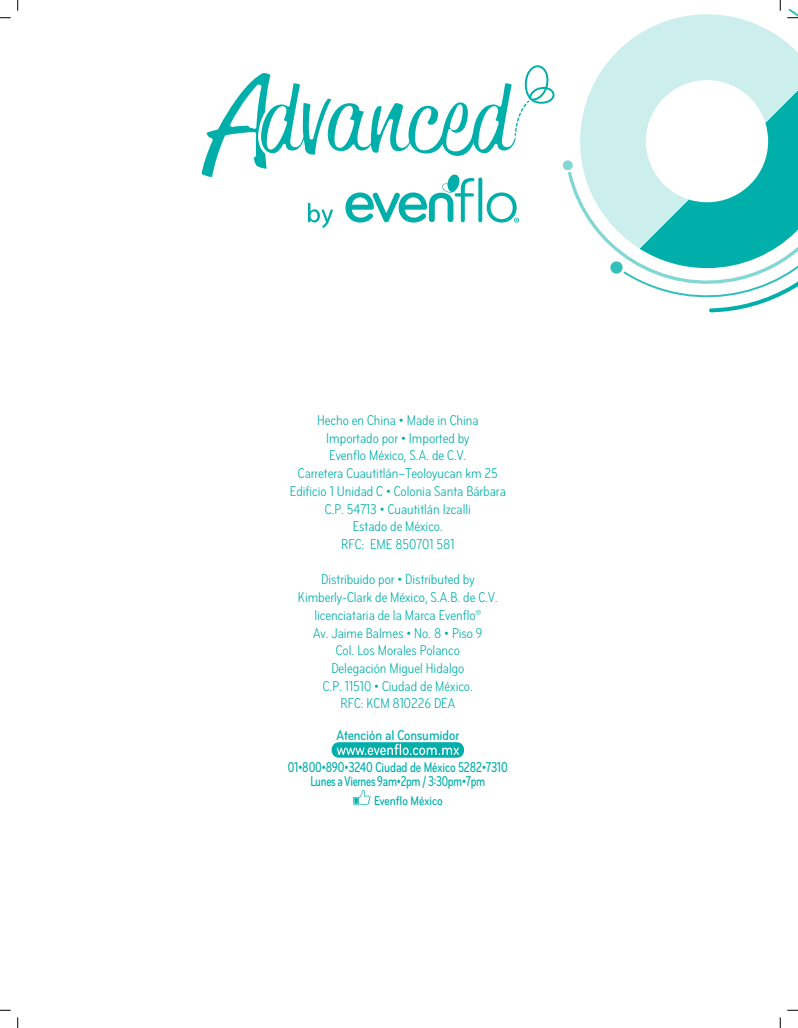
<style>
.page{position:relative;width:798px;height:1028px;background:#fff}
.page>*{position:absolute;margin:0;border:0;box-sizing:border-box;transform-origin:0 0}
.t1{font:extra-condensed 14.75px/17.8px "Bryant";color:#00afa9;text-align:center}
.t2{font:500 extra-condensed 14.75px/13.9px "Bryant";letter-spacing:-.005em;color:#00afa9;text-align:center;scale:.9 1}
.t3{font:500 extra-condensed 14.75px "Bryant";letter-spacing:-.005em;color:#00afa9}
.t4{font:500 extra-condensed 13.25px "Bryant";color:#00afa9}
</style>
<div class="page">
<svg style="left:353px;top:790px;width:17px;height:15px"></svg>
<div style="left:331px;top:742px;width:133px;height:15px;background:#00afa9;border-radius:7px"></div>
<svg style="left:336px;top:743px;width:123px;height:12px"></svg>
<svg style="left:580px;top:48px;width:41px;height:103px;fill:#ccefee"></svg>
<svg style="left:621px;top:7px;width:176px;height:144px"></svg>
<svg style="left:568px;top:151px;width:71px;height:131px"></svg>
<svg style="left:562px;top:160px;width:11px;height:11px"></svg>
<svg style="left:639px;top:49px;width:158px;height:264px"></svg>
<svg style="left:201px;top:65px;width:353px;height:163px"></svg>
<p class="t1" style="left:290px;top:411px;width:217px">Hecho en China • Made in China<br>Importado por • Imported by<br>Evenflo México, S.A. de C.V.<br>Carretera Cuautitlán–Teoloyucan km 25<br>Edificio 1 Unidad C • Colonia Santa Bárbara<br>C.P. 54713 • Cuautitlán Izcalli<br>Estado de México.<br>RFC: EME 850701 581</p>
<p class="t1" style="left:298px;top:571px;width:201px">Distribuido por • Distributed by<br>Kimberly-Clark de México, S.A.B. de C.V. licenciataria de la Marca Evenflo®<br>Av. Jaime Balmes • No. 8 • Piso 9<br>Col. Los Morales Polanco<br>Delegación Miguel Hidalgo<br>C.P. 11510 • Ciudad de México.<br>RFC: KCM 810226 DEA</p>
<p class="t3" style="left:336px;top:726px;width:124px">Atención al Consumidor</p>
<p class="t2" style="left:288px;top:760px;width:246px">01•800•890•3240 Ciudad de México 5282•7310<br>Lunes a Viernes 9am•2pm /3:30pm•7pm</p>
<p class="t4" style="left:374px;top:792px;width:70px">Evenflo México</p>
</div>
